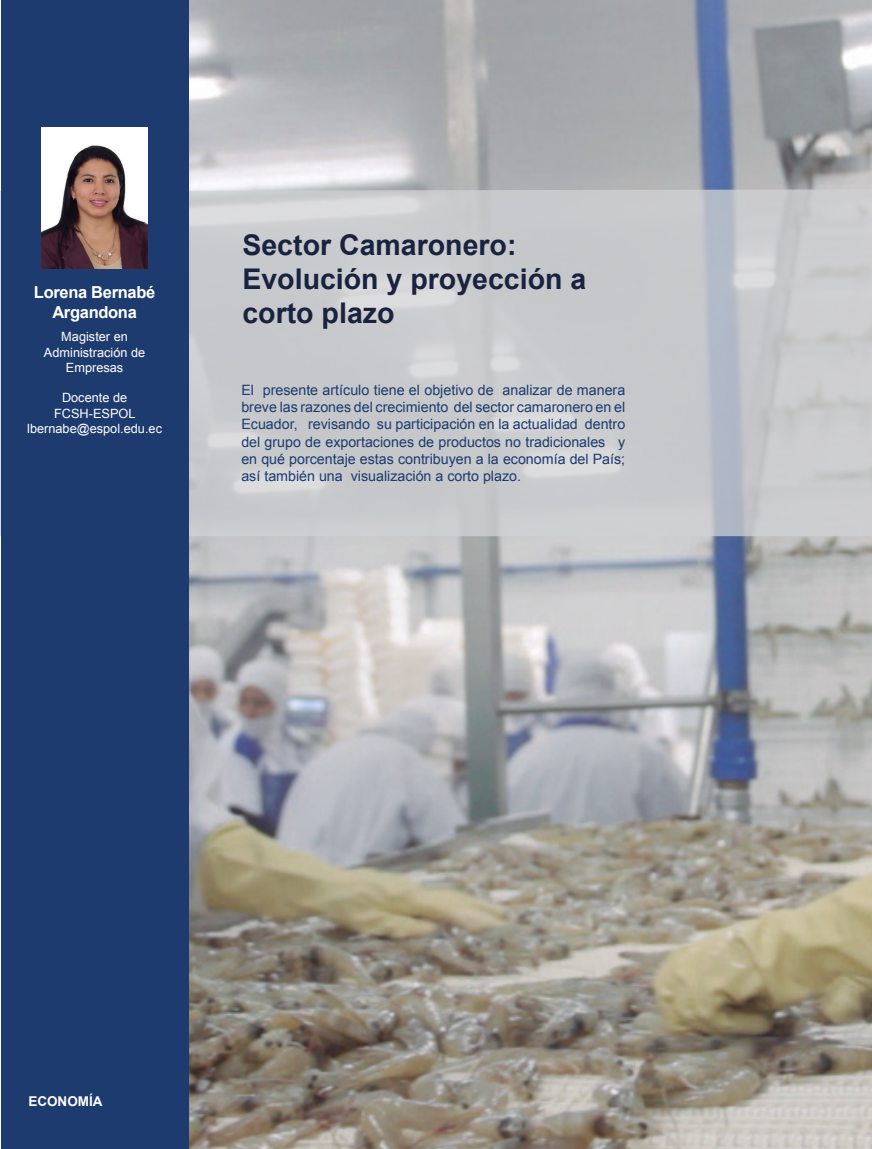
<style>
.page{position:relative;width:872px;height:1149px;background:#fff}
.page>*{position:absolute;margin:0;border:0;box-sizing:border-box;transform-origin:0 0}
.t1{font:700 28.5px/34.2px "Arial";color:#19233f}
.t2{font:700 16.5px/19.8px "Arial";letter-spacing:-.02em;color:#fff;text-align:center}
.Parrafos{font:14.25px/17.1px "Arial";color:#1d3b6f;text-align:justify}
.t3{font:700 13.5px "Arial";color:#fff}
.t4{font:12.75px/15.3px "Arial";color:#fff;text-align:center}
</style>
<div class="page">
<img style="left:188px;top:0;width:684px;height:1148px">
<svg style="left:0;top:189px;width:872px;height:347px;background:#c8cacc"></svg>
<div style="left:1px;top:0;width:187px;height:1148px;background:#1d3b6f"></div>
<img style="left:41px;top:127px;width:106px;height:141px">
<p class="t2" style="left:34px;top:283px;width:123px">Lorena Bernabé<br>Argandona</p>
<p class="t4" style="left:44px;top:329px;width:103px">Magister en<br>Administración de<br>Empresas</p>
<p class="t4" style="left:62px;top:390px;width:67px">Docente de</p>
<p class="t4" style="left:54px;top:405px;width:83px">FCSH-ESPOL</p>
<p class="t4" style="left:27px;top:421px;width:136px">lbernabe@espol.edu.ec</p>
<p class="t1" style="left:242px;top:228px;width:345px">Sector Camaronero:<br>Evolución y proyección a corto plazo</p>
<p class="Parrafos" style="left:241px;top:381px;width:385px">El presente artículo tiene el objetivo de analizar de manera breve las razones del crecimiento del sector camaronero en el Ecuador, revisando su participación en la actualidad dentro del grupo de exportaciones de productos no tradicionales y en qué porcentaje estas contribuyen a la economía del País; así también una visualización a corto plazo.</p>
<p class="t3" style="left:28px;top:1092px;width:76px">ECONOMÍA</p>
</div>
